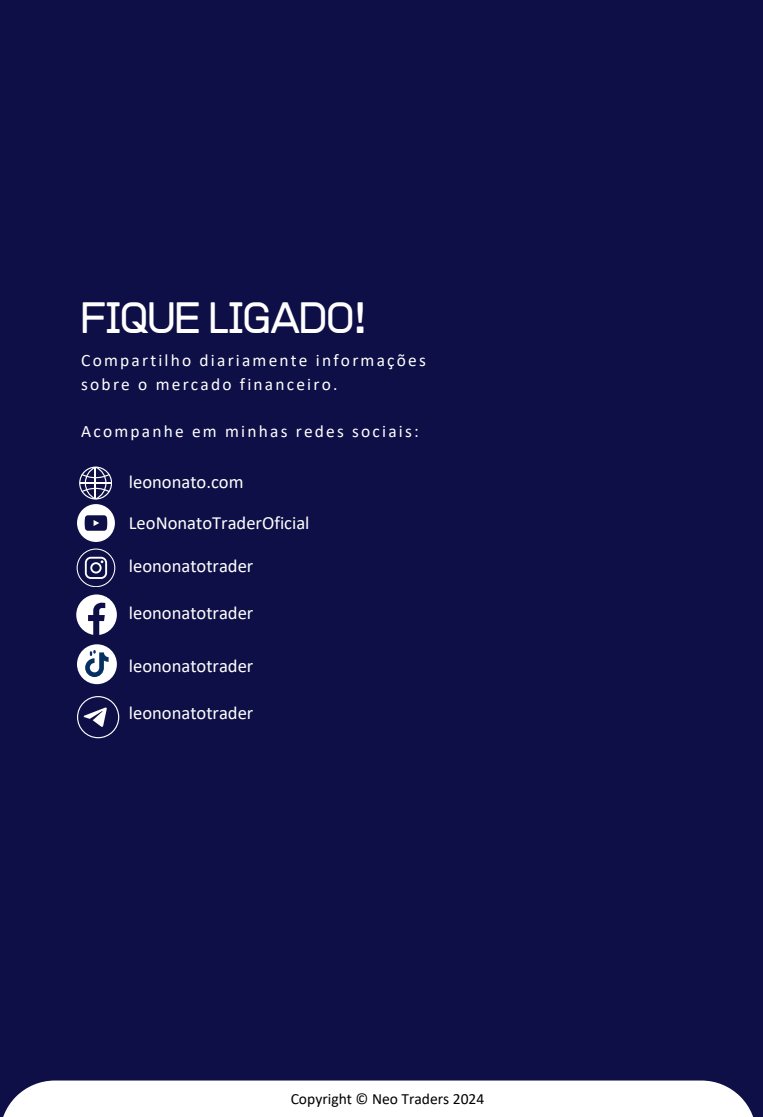
<style>
.page{position:relative;width:763px;height:1117px;background:#fff}
.page>*{position:absolute;margin:0;border:0;box-sizing:border-box;transform-origin:0 0}
.t1{font:500 36.12px "ADA Hybrid";color:#fff}
.t2{font:18.5px "Calibri";color:#fff}
.t3{font:17.38px/23.5px "Calibri";letter-spacing:.125em;color:#fff}
.t4{font:15.5px "Calibri";color:#000}
</style>
<div class="page">
<div style="left:0;top:0;width:762px;height:1117px;background:#0d0f46"></div>
<div style="left:0;top:1080px;width:756px;height:37px;background:#fff"></div>
<div style="left:77px;top:644px;width:40px;height:40px;background:#fff;border-radius:50%"></div>
<svg style="left:85px;top:650px;width:23px;height:27px"></svg>
<svg style="left:77px;top:696px;width:42px;height:42px"></svg>
<svg style="left:77px;top:466px;width:37px;height:75px"></svg>
<svg style="left:76px;top:594px;width:40px;height:41px"></svg>
<svg style="left:77px;top:548px;width:38px;height:39px"></svg>
<h1 class="t1" style="left:81px;top:302px;width:286px">FIQUE LIGADO!</h1>
<p class="t3" style="left:81px;top:350px;width:346px">Compartilho diariamente informações sobre o mercado financeiro.</p>
<p class="t3" style="left:81px;top:421px;width:339px">Acompanhe em minhas redes sociais:</p>
<p class="t2" style="left:129px;top:474px;width:116px">leononato.com</p>
<p class="t2" style="left:129px;top:515px;width:182px">LeoNonatoTraderOficial</p>
<p class="t2" style="left:129px;top:558px;width:126px">leononatotrader</p>
<p class="t2" style="left:129px;top:605px;width:126px">leononatotrader</p>
<p class="t2" style="left:129px;top:658px;width:126px">leononatotrader</p>
<p class="t2" style="left:129px;top:705px;width:126px">leononatotrader</p>
<p class="t4" style="left:290px;top:1092px;width:195px">Copyright © Neo Traders 2024</p>
</div>
